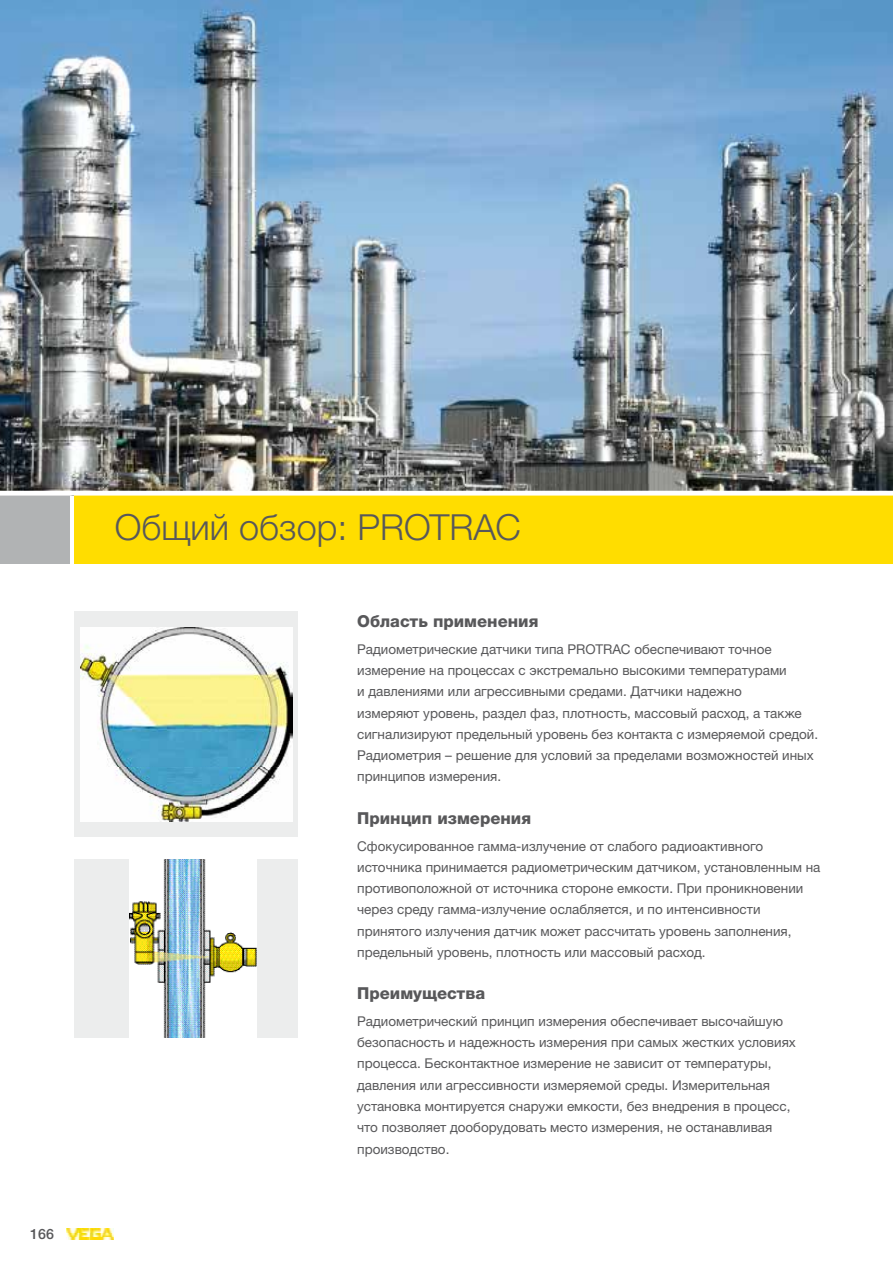
<style>
.page{position:relative;width:893px;height:1263px;background:#fff}
.page>*{position:absolute;margin:0;border:0;box-sizing:border-box;transform-origin:0 0}
.t1{font:300 36px "Helvetica Neue LTW1 G";color:#58585a}
.t2{font:800 16.5px "Helvetica Neue LTW1 G";color:#58585a}
.t3{font:500 14.25px "Helvetica Neue LTW1 G";color:#58585a}
.t4{font:13.5px/21.3px "Helvetica Neue LTW1 G";color:#58585a}
</style>
<div class="page">
<img style="left:67px;top:1229px;width:47px;height:11px">
<div style="left:74px;top:611px;width:224px;height:226px;background:#eceded"></div>
<img style="left:81px;top:627px;width:211px;height:195px">
<div style="left:74px;top:859px;width:224px;height:178px;background:#eceded"></div>
<img style="left:130px;top:859px;width:127px;height:178px">
<img style="left:0;top:0;width:893px;height:491px">
<div style="left:74px;top:494px;width:819px;height:69px;background:#fd0"></div>
<div style="left:0;top:494px;width:69px;height:69px;background:#b1b3b4"></div>
<hr style="left:0;top:491px;width:893px;height:4px;background:#fff">
<p class="t3" style="left:30px;top:1225px;width:25px">166</p>
<h1 class="t1" style="left:115px;top:505px;width:408px">Общий обзор: PROTRAC</h1>
<p class="t2" style="left:357px;top:611px;width:183px">Область применения</p>
<p class="t4" style="left:357px;top:638px;width:462px">Радиометрические датчики типа PROTRAC обеспечивают точное измерение на процессах с экстремально высокими температурами<br>и давлениями или агрессивными средами. Датчики надежно<br>измеряют уровень, раздел фаз, плотность, массовый расход, а также сигнализируют предельный уровень без контакта с измеряемой средой.<br>Радиометрия – решение для условий за пределами возможностей иных принципов измерения.</p>
<p class="t2" style="left:357px;top:808px;width:175px">Принцип измерения</p>
<p class="t4" style="left:357px;top:835px;width:465px">Сфокусированное гамма-излучение от слабого радиоактивного источника принимается радиометрическим датчиком, установленным на противоположной от источника стороне емкости. При проникновении через среду гамма-излучение ослабляется, и по интенсивности принятого излучения датчик может рассчитать уровень заполнения, предельный уровень, плотность или массовый расход.</p>
<p class="t2" style="left:357px;top:984px;width:130px">Преимущества</p>
<p class="t4" style="left:357px;top:1010px;width:440px">Радиометрический принцип измерения обеспечивает высочайшую безопасность и надежность измерения при самых жестких условиях процесса. Бесконтактное измерение не зависит от температуры, давления или агрессивности измеряемой среды. Измерительная установка монтируется снаружи емкости, без внедрения в процесс, что позволяет дооборудовать место измерения, не останавливая производство.</p>
</div>
